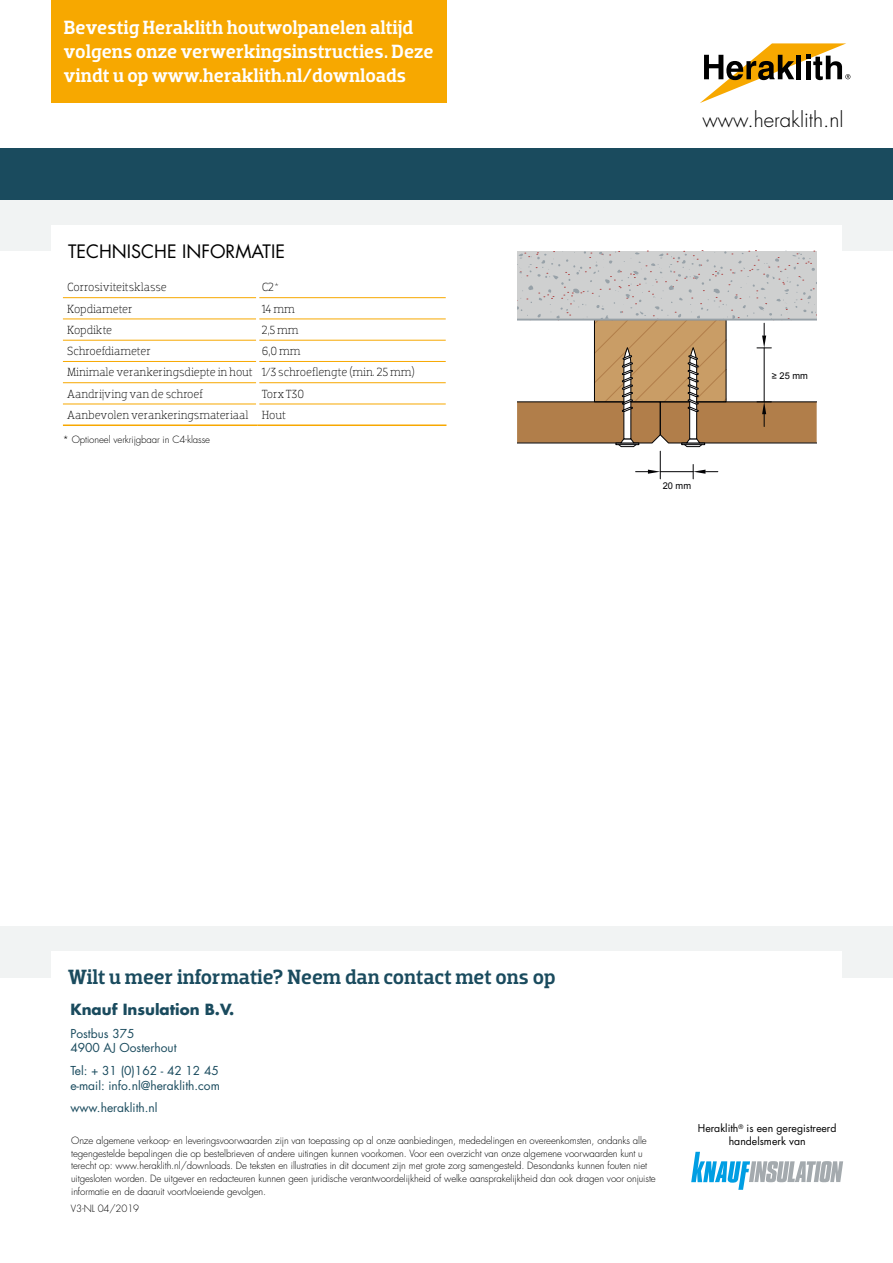
<style>
.page{position:relative;width:893px;height:1263px;background:#fff}
.page>*{position:absolute;margin:0;border:0;box-sizing:border-box;transform-origin:0 0}
.t1{font:500 21px "Dobra Slab";color:#1a4b5e}
.t2{font:300 20.4px "Futura Std";color:#000}
.t3{font:500 19.5px/24px "Dobra Slab";color:#fff}
.t4{font:18px "Futura Std";color:#000}
.t5{font:700 15px "Futura Std";color:#1a4b5e}
.t6{font:300 12px/21.3px "Dobra Slab";letter-spacing:-.01em;color:#000}
.t7{font:12px/14.4px "Futura Std";color:#1a4b5e}
.t8{font:10.5px/12.6px "Futura Std";color:#000;text-align:center}
.t9{font:300 9.75px/12.8px "Futura Std";letter-spacing:-.01em;color:#000}
.t10{font:300 9.75px "Futura";letter-spacing:-.01em;color:#000}
.t11{font:9.3px "Arial";color:#020204}
</style>
<div class="page">
<hr style="left:63px;top:297px;width:193px;height:1px;background:#f7a800">
<hr style="left:259px;top:297px;width:187px;height:1px;background:#f7a800">
<hr style="left:63px;top:319px;width:193px;height:1px;background:#f7a800">
<hr style="left:259px;top:319px;width:187px;height:1px;background:#f7a800">
<hr style="left:63px;top:340px;width:193px;height:1px;background:#f7a800">
<hr style="left:259px;top:340px;width:187px;height:1px;background:#f7a800">
<hr style="left:63px;top:361px;width:193px;height:1px;background:#f7a800">
<hr style="left:259px;top:361px;width:187px;height:1px;background:#f7a800">
<hr style="left:63px;top:382px;width:193px;height:1px;background:#f7a800">
<hr style="left:259px;top:382px;width:187px;height:1px;background:#f7a800">
<hr style="left:63px;top:404px;width:193px;height:1px;background:#f7a800">
<hr style="left:259px;top:404px;width:187px;height:1px;background:#f7a800">
<hr style="left:63px;top:424px;width:195px;height:2px;background:#f7a800">
<hr style="left:258px;top:424px;width:188px;height:2px;background:#f7a800">
<div style="left:0;top:200px;width:893px;height:51px;background:#f1f3f3"></div>
<div style="left:51px;top:225px;width:791px;height:51px;background:#fff"></div>
<div style="left:0;top:149px;width:893px;height:51px;background:#1a4b5e"></div>
<svg style="left:700px;top:43px;width:150px;height:60px"></svg>
<svg style="left:517px;top:251px;width:300px;height:228px"></svg>
<svg style="left:691px;top:1152px;width:152px;height:38px"></svg>
<div style="left:0;top:926px;width:893px;height:51px;background:#f1f3f3"></div>
<div style="left:51px;top:951px;width:791px;height:51px;background:#fff"></div>
<div style="left:51px;top:0;width:395px;height:103px;background:#f7a800"></div>
<h3 class="t3" style="left:64px;top:16px;width:371px">Bevestig Heraklith houtwolpanelen altijd volgens onze verwerkingsinstructies. Deze vindt u op www.heraklith.nl/downloads</h3>
<h3 class="t4" style="left:68px;top:240px;width:218px">TECHNISCHE INFORMATIE</h3>
<p class="t6" style="left:67px;top:276px;width:101px">Corrosiviteitsklasse</p>
<p class="t6" style="left:262px;top:276px;width:19px">C2*</p>
<p class="t6" style="left:67px;top:298px;width:67px">Kopdiameter</p>
<p class="t6" style="left:262px;top:298px;width:35px">14 mm</p>
<p class="t6" style="left:67px;top:319px;width:47px">Kopdikte</p>
<p class="t6" style="left:262px;top:319px;width:38px">2,5 mm</p>
<p class="t6" style="left:67px;top:340px;width:85px">Schroefdiameter</p>
<p class="t6" style="left:67px;top:340px;width:349px;text-indent:195px">6,0 mm<br>Minimale verankeringsdiepte in hout 1/3 schroeflengte (min. 25 mm)<br>Aandrijving van de schroef</p>
<p class="t6" style="left:67px;top:383px;width:238px;text-indent:195px">Torx T30<br>Aanbevolen verankeringsmateriaal Hout</p>
<p class="t9" style="left:63px;top:433px;width:149px">* Optioneel verkrijgbaar in C4-klasse</p>
<h2 class="t2" style="left:702px;top:108px;width:143px">www.heraklith.nl</h2>
<p class="t11" style="left:663px;top:479px;width:30px">20 mm</p>
<p class="t11" style="left:772px;top:370px;width:38px">≥ 25 mm</p>
<h1 class="t1" style="left:68px;top:965px;width:489px">Wilt u meer informatie? Neem dan contact met ons op</h1>
<h3 class="t5" style="left:70px;top:999px;width:166px">Knauf Insulation B.V.</h3>
<p class="t7" style="left:70px;top:1026px;width:108px">Postbus 375<br>4900 AJ Oosterhout</p>
<p class="t7" style="left:70px;top:1064px;width:151px">Tel: + 31 (0)162 - 42 12 45 e-mail: info.nl@heraklith.com</p>
<p class="t7" style="left:70px;top:1101px;width:89px">www.heraklith.nl</p>
<p class="t9" style="left:71px;top:1134px;width:586px">Onze algemene verkoop- en leveringsvoorwaarden zijn van toepassing op al onze aanbiedingen, mededelingen en overeenkomsten, ondanks alle tegengestelde bepalingen die op bestelbrieven of andere uitingen kunnen voorkomen. Voor een overzicht van onze algemene voorwaarden kunt u terecht op: www.heraklith.nl/downloads. De teksten en illustraties in dit document zijn met grote zorg samengesteld. Desondanks kunnen fouten niet uitgesloten worden. De uitgever en redacteuren kunnen geen juridische verantwoordelijkheid of welke aansprakelijkheid dan ook dragen voor onjuiste informatie en de daaruit voortvloeiende gevolgen.</p>
<p class="t10" style="left:71px;top:1202px;width:70px">V3-NL 04/2019</p>
<p class="t8" style="left:698px;top:1122px;width:140px">Heraklith<sup>®</sup> is een geregistreerd handelsmerk van</p>
</div>
